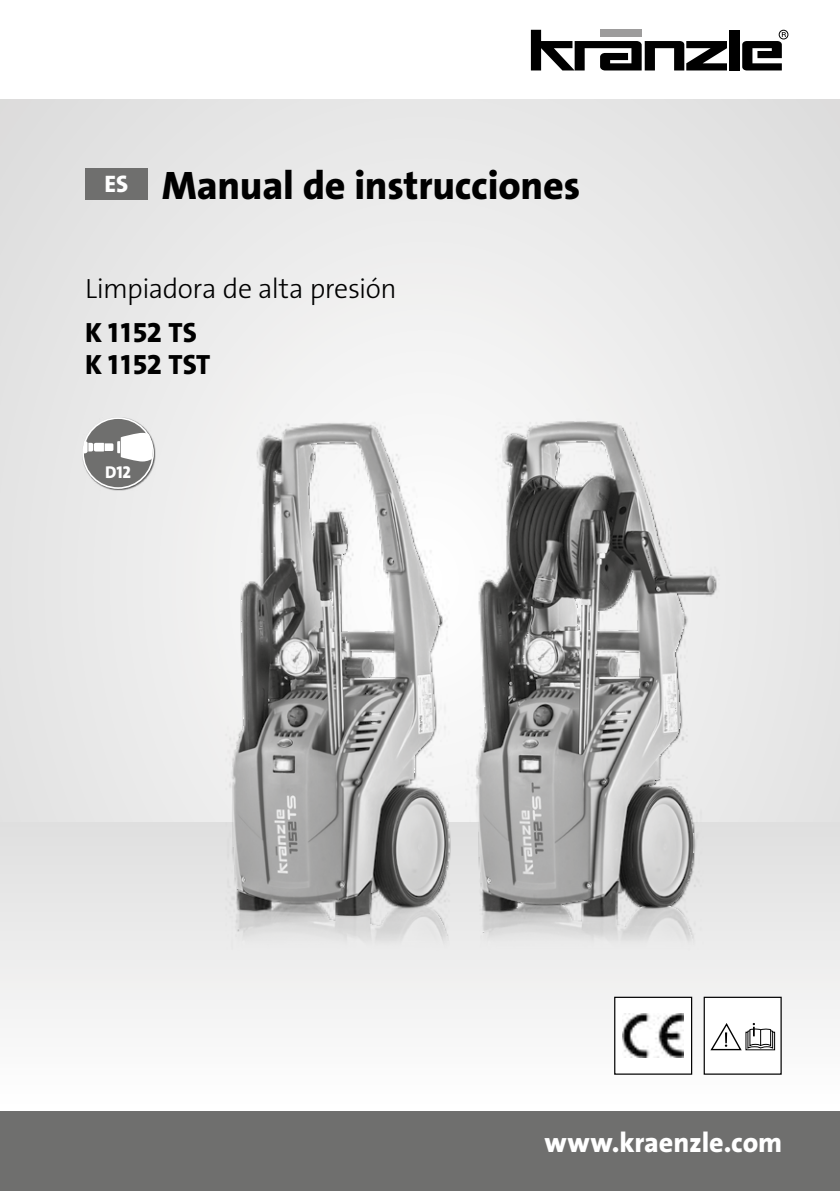
<style>
.page{position:relative;width:840px;height:1191px;background:#fff}
.page>*{position:absolute;margin:0;border:0;box-sizing:border-box;transform-origin:0 0}
.t1{font:40px "The Sans LP8 Ex Bld";letter-spacing:-.005em;color:#000}
.t2{font:28px "The Sans LP3 Lig";letter-spacing:-.015em;color:#000}
.t3{font:28px "The Sans LP8 Ex Bld";letter-spacing:-.005em;color:#fff}
.t4{font:28px/32px "The Sans LP8 Ex Bld";color:#000}
.t5{font:17.2px "The Sans LP8 Ex Bld";color:#fff}
</style>
<div class="page">
<div style="left:0;top:99px;width:839px;height:1092px;background:#e9e9e9"></div>
<div style="left:0;top:996px;width:839px;height:115px;background:#f9f9f9"></div>
<div style="left:0;top:1111px;width:839px;height:80px;background:#6f6f6e"></div>
<div style="left:614px;top:997px;width:77px;height:77px;background:#fff"></div>
<div style="left:613px;top:996px;width:78px;height:78px;border:1px solid #000"></div>
<img style="left:622px;top:1013px;width:61px;height:44px">
<div style="left:703px;top:997px;width:77px;height:77px;background:#fff"></div>
<div style="left:703px;top:996px;width:78px;height:78px;border:1px solid #000"></div>
<div style="left:745px;top:1031px;width:29px;height:19px;border:1px solid #000"></div>
<svg style="left:710px;top:1023px;width:62px;height:28px"></svg>
<div style="left:85px;top:168px;width:62px;height:31px;background:#6f6f6e"></div>
<svg style="left:530px;top:30px;width:196px;height:40px"></svg>
<div style="left:728px;top:30px;width:10px;height:40px;background:#000"></div>
<div style="left:778px;top:30px;width:9px;height:9px;border:1px solid #000;border-radius:50%"></div>
<svg style="left:742px;top:32px;width:43px;height:38px"></svg>
<div style="left:82px;top:417px;width:73px;height:73px;background:#000;opacity:.65"></div>
<div style="left:83px;top:418px;width:70px;height:70px;background:#6f6f6e;border-radius:50%"></div>
<div style="left:82px;top:417px;width:72px;height:72px;border:2px solid #fff;border-radius:50%"></div>
<svg style="left:84px;top:433px;width:69px;height:28px"></svg>
<img style="left:225px;top:408px;width:240px;height:531px">
<img style="left:465px;top:408px;width:252px;height:531px">
<p class="t1" style="left:104px;top:160px;width:477px"><sup>ES</sup> Manual de instrucciones</p>
<p class="t2" style="left:85px;top:271px;width:313px">Limpiadora de alta presión</p>
<p class="t4" style="left:85px;top:316px;width:127px">K 1152 TS<br>K 1152 TST</p>
<p class="t5" style="left:105px;top:461px;width:28px">D12</p>
<p class="t3" style="left:544px;top:1124px;width:239px">www.kraenzle.com</p>
</div>
